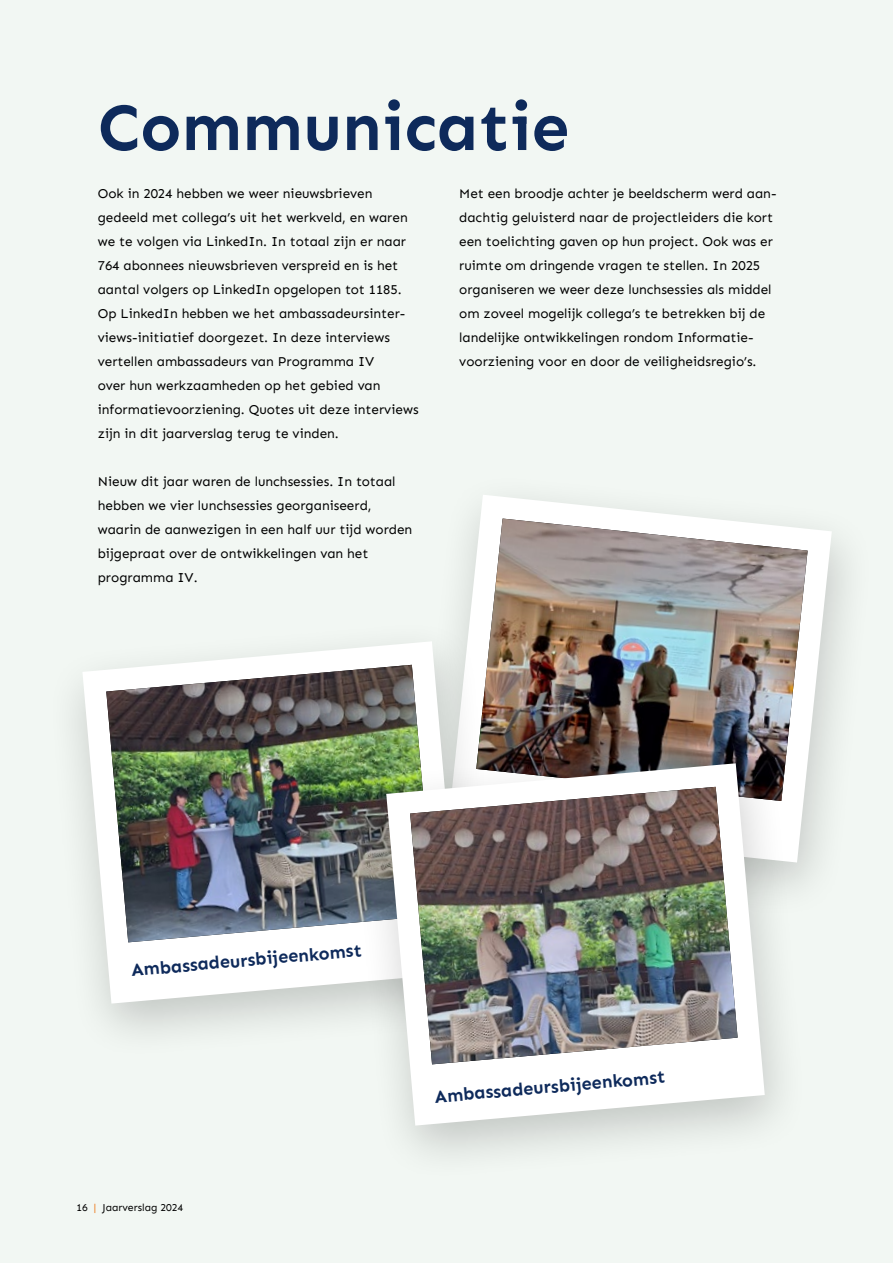
<style>
.page{position:relative;width:893px;height:1263px;background:#f2f7f3}
.page>*{position:absolute;margin:0;border:0;box-sizing:border-box;transform-origin:0 0}
.t1{font:700 67.5px "Sen";color:#0e2a5b}
.t2{font:700 18px "Sen";color:#0e2a5b}
.t3{font:13.5px/24px "Sen";color:#000}
.t4{font:10.5px "Sen";color:#000}
.s1{color:#ed6d05}
</style>
<div class="page">
<svg style="left:460px;top:495px;width:372px;height:367px"></svg>
<img style="left:476px;top:518px;width:332px;height:222px">
<div style="left:46px;top:618px;width:460px;height:443px;background:#000;opacity:.2"></div>
<svg style="left:82px;top:641px;width:379px;height:362px;fill:#fff"></svg>
<img style="left:106px;top:665px;width:328px;height:277px">
<div style="left:350px;top:740px;width:460px;height:443px;background:#000;opacity:.2"></div>
<svg style="left:386px;top:763px;width:379px;height:362px;fill:#fff"></svg>
<img style="left:410px;top:787px;width:328px;height:277px">
<h1 class="t1" style="left:98px;top:89px;width:473px">Communicatie</h1>
<p class="t3" style="left:98px;top:181px;width:322px">Ook in 2024 hebben we weer nieuwsbrieven gedeeld met collega’s uit het werkveld, en waren we te volgen via LinkedIn. In totaal zijn er naar 764 abonnees nieuwsbrieven verspreid en is het aantal volgers op LinkedIn opgelopen tot 1185.<br>Op LinkedIn hebben we het ambassadeursinter&shy;views-initiatief doorgezet. In deze interviews vertellen ambassadeurs van Programma IV<br>over hun werkzaamheden op het gebied van informatievoorziening. Quotes uit deze interviews zijn in dit jaarverslag terug te vinden.</p>
<p class="t3" style="left:98px;top:470px;width:316px">Nieuw dit jaar waren de lunchsessies. In totaal hebben we vier lunchsessies georganiseerd, waarin de aanwezigen in een half uur tijd worden bijgepraat over de ontwikkelingen van het programma IV.</p>
<p class="t3" style="left:459px;top:182px;width:319px">Met een broodje achter je beeldscherm werd aan&shy;dachtig geluisterd naar de projectleiders die kort een toelichting gaven op hun project. Ook was er ruimte om dringende vragen te stellen. In 2025 organiseren we weer deze lunchsessies als middel om zoveel mogelijk collega’s te betrekken bij de landelijke ontwikkelingen rondom Informatie&shy;voorziening voor en door de veiligheidsregio’s.</p>
<h2 class="t2" style="left:130px;top:960px;width:233px;rotate:-5deg">Ambassadeursbijeenkomst</h2>
<p class="t4" style="left:77px;top:1201px;width:108px">16 <span class="s1">|</span> Jaarverslag 2024</p>
<h2 class="t2" style="left:434px;top:1086px;width:233px;rotate:-5deg">Ambassadeursbijeenkomst</h2>
</div>
